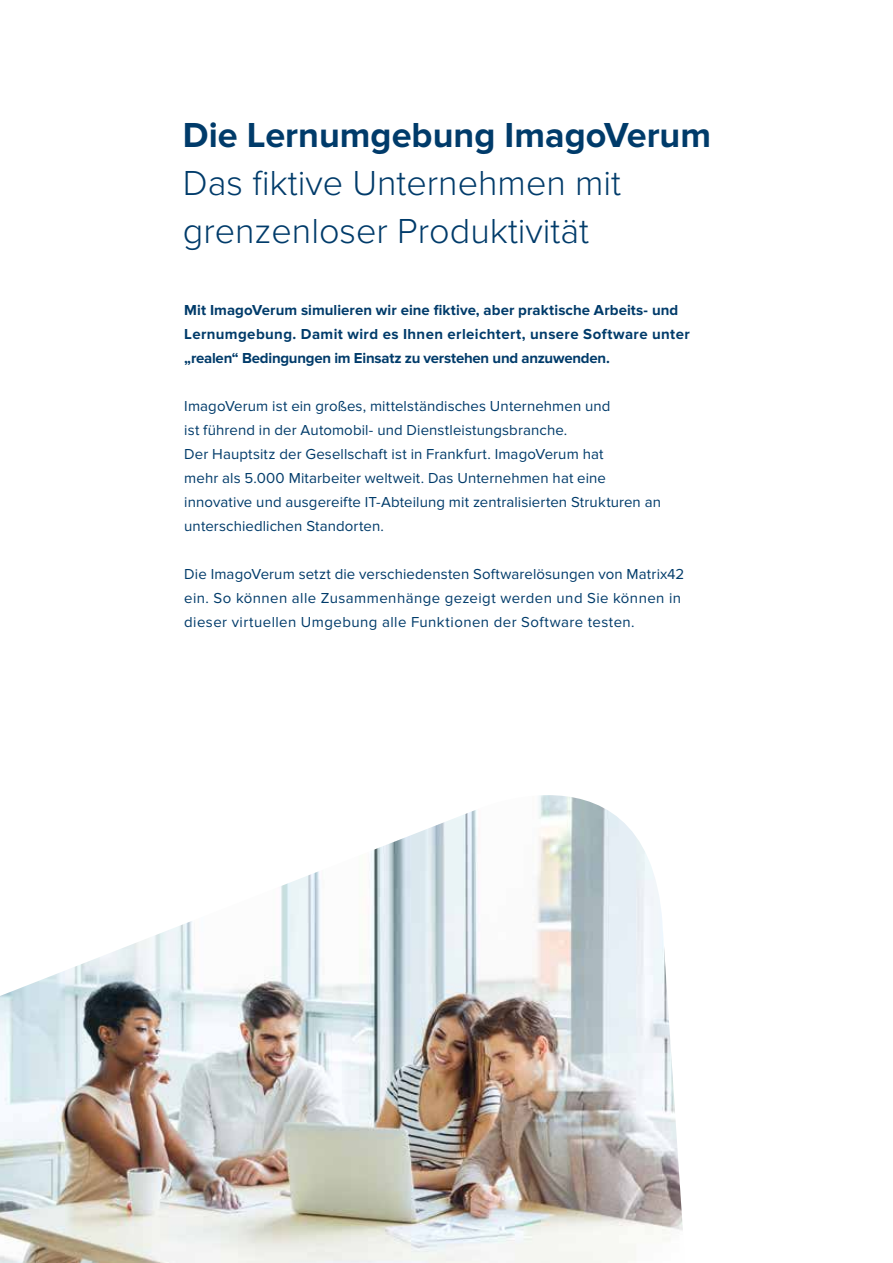
<style>
.page{position:relative;width:893px;height:1263px;background:#fff}
.page>*{position:absolute;margin:0;border:0;box-sizing:border-box;transform-origin:0 0}
.t1{font:300 36px/48px "Proxima Nova";color:#003b6a}
.t2{font:700 36px "Proxima Nova";color:#003b6a}
.t3{font:15px/24px "Proxima Nova";letter-spacing:.01em;color:#003b6a}
.t4{font:700 15px/24px "Proxima Nova";letter-spacing:.005em;color:#003b6a}
.t5{font:15px/24px "Proxima Nova";letter-spacing:.03em;color:#003b6a}
</style>
<div class="page">
<img style="left:0;top:795px;width:683px;height:468px">
<h1 class="t2" style="left:183px;top:114px;width:530px">Die Lernumgebung ImagoVerum</h1>
<h1 class="t1" style="left:183px;top:157px;width:440px">Das fiktive Unternehmen mit grenzenloser Produktivität</h1>
<p class="t4" style="left:184px;top:298px;width:507px">Mit ImagoVerum simulieren wir eine fiktive, aber praktische Arbeits- und<br>Lernumgebung. Damit wird es Ihnen erleichtert, unsere Software unter „realen“ Bedingungen im Einsatz zu verstehen und anzuwenden.</p>
<p class="t3" style="left:184px;top:394px;width:478px">ImagoVerum ist ein großes, mittelständisches Unternehmen und<br>ist führend in der Automobil- und Dienstleistungsbranche.<br>Der Hauptsitz der Gesellschaft ist in Frankfurt. ImagoVerum hat<br>mehr als 5.000 Mitarbeiter weltweit. Das Unternehmen hat eine innovative und ausgereifte IT-Abteilung mit zentralisierten Strukturen an unterschiedlichen Standorten.</p>
<p class="t5" style="left:184px;top:562px;width:501px">Die ImagoVerum setzt die verschiedensten Softwarelösungen von Matrix42 ein. So können alle Zusammenhänge gezeigt werden und Sie können in dieser virtuellen Umgebung alle Funktionen der Software testen.</p>
</div>
